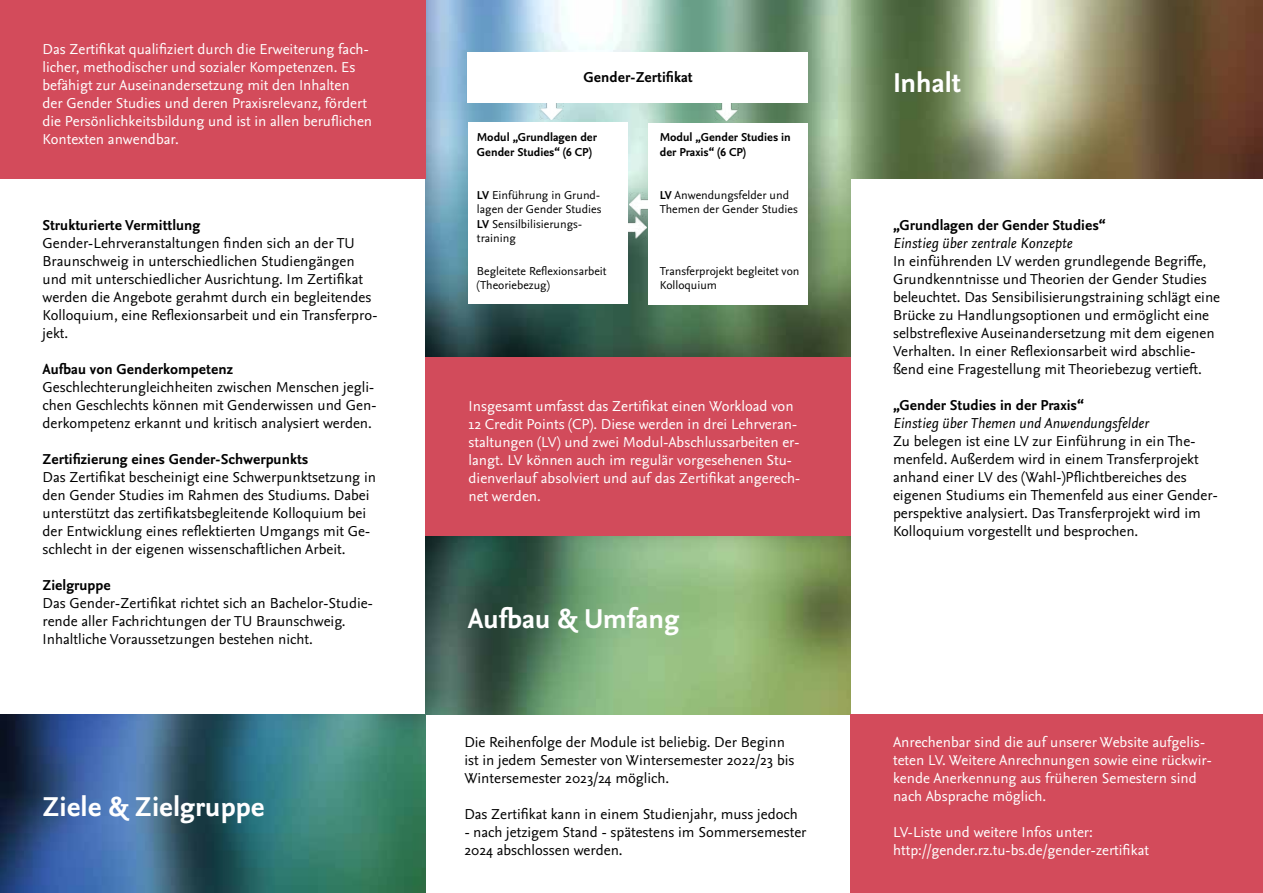
<style>
.page{position:relative;width:1263px;height:893px;background:#fff}
.page>*{position:absolute;margin:0;border:0;box-sizing:border-box;transform-origin:0 0}
.t1{font:700 28.5px "Nexus Sans Pro";color:#fff}
.t2{font:15px/18px "Nexus Sans Pro";color:#000}
.t3{font:15px/18px "Nexus Sans Pro";color:#fff}
.t4{font:700 15px "Nexus Sans Pro";color:#000}
.t5{font:italic 15px "Nexus Sans Pro";color:#000}
.t6{font:12px/14.4px "Nexus Sans Pro";color:#000}
.t7{font:700 12px/14.4px "Nexus Sans Pro";color:#000}
.s1{font-weight:700}
</style>
<div class="page">
<img style="left:850px;top:0;width:413px;height:179px">
<img style="left:425px;top:0;width:425px;height:714px">
<div style="left:425px;top:357px;width:425px;height:179px;background:#d24b5b"></div>
<div style="left:850px;top:714px;width:413px;height:179px;background:#d34b5b"></div>
<div style="left:0;top:0;width:425px;height:179px;background:#d34b5b"></div>
<img style="left:627px;top:216px;width:19px;height:24px">
<img style="left:629px;top:192px;width:19px;height:24px">
<img style="left:540px;top:103px;width:24px;height:16px">
<img style="left:714px;top:103px;width:24px;height:18px">
<div style="left:468px;top:123px;width:159px;height:181px;background:#fff"></div>
<div style="left:468px;top:52px;width:340px;height:51px;background:#fff"></div>
<div style="left:648px;top:124px;width:160px;height:181px;background:#fff"></div>
<img style="left:0;top:714px;width:425px;height:179px">
<p class="t3" style="left:43px;top:39px;width:331px">Das Zertifikat qualifiziert durch die Erweiterung fach&shy;licher, methodischer und sozialer Kompetenzen. Es befähigt zur Auseinandersetzung mit den Inhalten der Gender Studies und deren Praxisrelevanz, fördert die Persönlichkeitsbildung und ist in allen beruflichen Kontexten anwendbar.</p>
<p class="t4" style="left:43px;top:214px;width:159px">Strukturierte Vermittlung</p>
<p class="t2" style="left:43px;top:233px;width:337px">Gender-Lehrveranstaltungen finden sich an der TU Braunschweig in unterschiedlichen Studiengängen und mit unterschiedlicher Ausrichtung. Im Zertifikat werden die Angebote gerahmt durch ein begleitendes Kolloquium, eine Reflexionsarbeit und ein Transferpro&shy;jekt.</p>
<p class="t4" style="left:43px;top:358px;width:192px">Aufbau von Genderkompetenz</p>
<p class="t2" style="left:43px;top:377px;width:336px">Geschlechterungleichheiten zwischen Menschen jegli&shy;chen Geschlechts können mit Genderwissen und Gen&shy;derkompetenz erkannt und kritisch analysiert werden.</p>
<p class="t4" style="left:43px;top:448px;width:267px">Zertifizierung eines Gender-Schwerpunkts</p>
<p class="t2" style="left:43px;top:467px;width:335px">Das Zertifikat bescheinigt eine Schwerpunktsetzung in den Gender Studies im Rahmen des Studiums. Dabei unterstützt das zertifikatsbegleitende Kolloquium bei der Entwicklung eines reflektierten Umgangs mit Ge&shy;schlecht in der eigenen wissenschaftlichen Arbeit.</p>
<p class="t4" style="left:43px;top:574px;width:70px">Zielgruppe</p>
<p class="t2" style="left:43px;top:593px;width:332px">Das Gender-Zertifikat richtet sich an Bachelor-Studie&shy;rende aller Fachrichtungen der TU Braunschweig.<br>Inhaltliche Voraussetzungen bestehen nicht.</p>
<h1 class="t1" style="left:43px;top:778px;width:267px">Ziele und Zielgruppen</h1>
<h1 class="t1" style="left:43px;top:785px;width:224px">Ziele &amp; Zielgruppe</h1>
<p class="t4" style="left:584px;top:66px;width:111px">Gender-Zertifikat</p>
<p class="t7" style="left:477px;top:130px;width:121px">Modul „Grundlagen der<br>Gender Studies“ (6 CP)</p>
<p class="t6" style="left:477px;top:187px;width:126px"><span class="s1">LV</span> Einführung in Grund&shy;lagen der Gender Studies<br><span class="s1">LV</span> Sensilbilisierungs&shy;training</p>
<p class="t6" style="left:477px;top:263px;width:131px">Begleitete Reflexionsarbeit (Theoriebezug)</p>
<p class="t7" style="left:660px;top:130px;width:133px">Modul „Gender Studies in der Praxis“ (6 CP)</p>
<p class="t6" style="left:660px;top:187px;width:140px"><span class="s1">LV</span> Anwendungsfelder und<br>Themen der Gender Studies</p>
<p class="t6" style="left:660px;top:263px;width:141px">Transferprojekt begleitet von<br>Kolloquium</p>
<p class="t3" style="left:469px;top:396px;width:333px">Insgesamt umfasst das Zertifikat einen Workload von 12 Credit Points (CP). Diese werden in drei Lehrveran&shy;staltungen (LV) und zwei Modul-Abschlussarbeiten er&shy;langt. LV können auch im regulär vorgesehenen Stu&shy;dienverlauf absolviert und auf das Zertifikat angerech&shy;net werden.</p>
<h1 class="t1" style="left:468px;top:597px;width:213px">Aufbau &amp; Umfang</h1>
<p class="t2" style="left:464px;top:732px;width:332px">Die Reihenfolge der Module ist beliebig. Der Beginn ist in jedem Semester von Wintersemester 2022/23 bis<br>Wintersemester 2023/24 möglich.</p>
<p class="t2" style="left:464px;top:804px;width:335px">Das Zertifikat kann in einem Studienjahr, muss jedoch</p>
<p class="t2" style="left:464px;top:822px;width:344px">- nach jetzigem Stand - spätestens im Sommersemester<br>2024 abschlossen werden.</p>
<h1 class="t1" style="left:893px;top:61px;width:70px">Inhalt</h1>
<p class="t4" style="left:893px;top:214px;width:214px">„Grundlagen der Gender Studies“</p>
<p class="t5" style="left:893px;top:232px;width:181px">Einstieg über zentrale Konzepte</p>
<p class="t2" style="left:893px;top:251px;width:329px">In einführenden LV werden grundlegende Begriffe, Grundkenntnisse und Theorien der Gender Studies beleuchtet. Das Sensibilisierungstraining schlägt eine Brücke zu Handlungsoptionen und ermöglicht eine selbstreflexive Auseinandersetzung mit dem eigenen Verhalten. In einer Reflexionsarbeit wird abschlie&shy;ßend eine Fragestellung mit Theoriebezug vertieft.</p>
<p class="t4" style="left:893px;top:394px;width:193px">„Gender Studies in der Praxis“</p>
<p class="t5" style="left:893px;top:412px;width:257px">Einstieg über Themen und Anwendungsfelder</p>
<p class="t2" style="left:893px;top:431px;width:327px">Zu belegen ist eine LV zur Einführung in ein The&shy;menfeld. Außerdem wird in einem Transferprojekt anhand einer LV des (Wahl-)Pflichtbereiches des eigenen Studiums ein Themenfeld aus einer Gender&shy;perspektive analysiert. Das Transferprojekt wird im Kolloquium vorgestellt und besprochen.</p>
<p class="t3" style="left:893px;top:732px;width:321px">Anrechenbar sind die auf unserer Website aufgelis&shy;teten LV. Weitere Anrechnungen sowie eine rückwir&shy;kende Anerkennung aus früheren Semestern sind nach Absprache möglich.</p>
<p class="t3" style="left:893px;top:822px;width:258px">LV-Liste und weitere Infos unter: http://gender.rz.tu-bs.de/gender-zertifikat</p>
</div>
